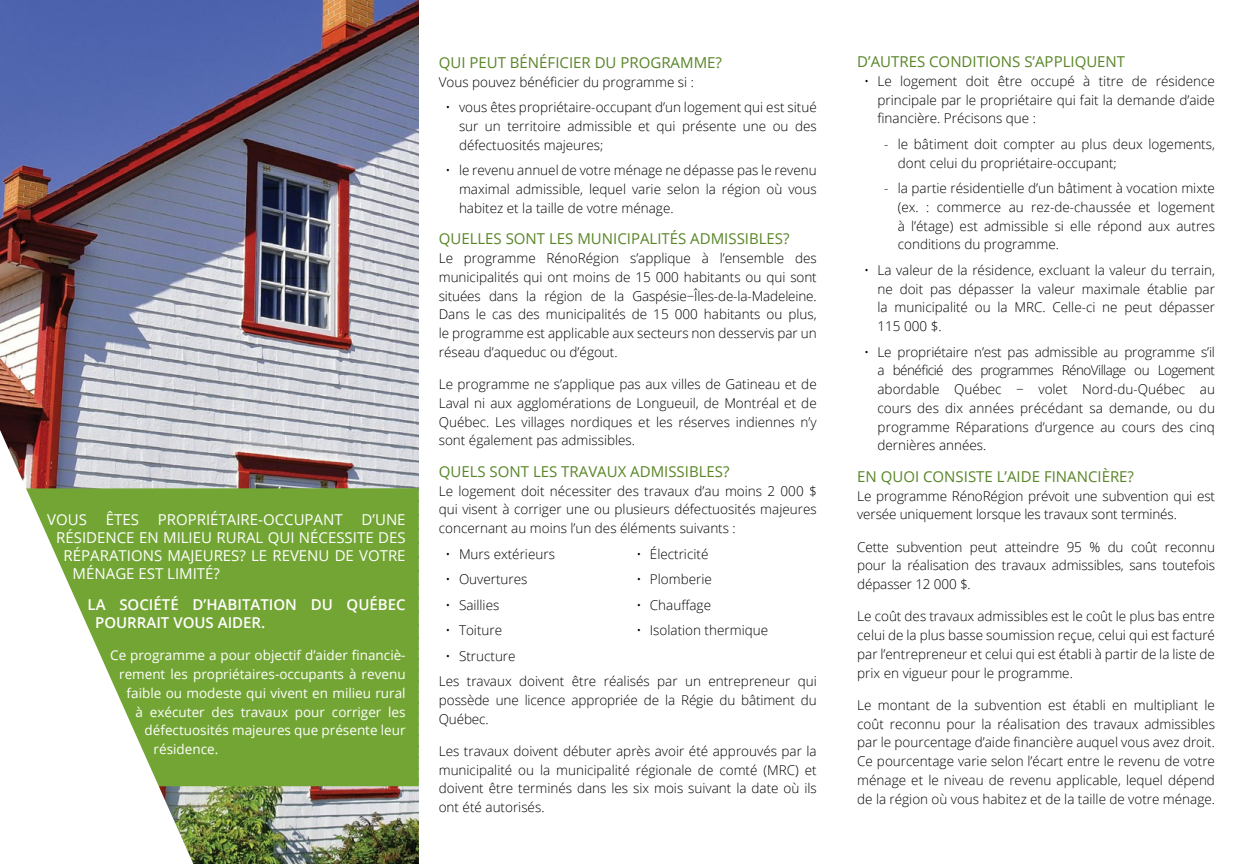
<style>
.page{position:relative;width:1242px;height:864px;background:#fff}
.page>*{position:absolute;margin:0;border:0;box-sizing:border-box;transform-origin:0 0}
.t1{font:15px "Open Sans";color:#598527}
.t2{font:15px "Open Sans";color:#fff}
.t3{font:600 15px/18px "Open Sans";color:#fff}
.t4{font:300 13.5px/18.8px "Open Sans";color:#000;text-align:justify}
.t5{font:13.5px "Open Sans";color:#fff}
</style>
<div class="page">
<img style="left:193px;top:786px;width:225px;height:78px">
<img style="left:0;top:0;width:418px;height:488px">
<div style="left:0;top:488px;width:419px;height:298px;background:#73a534"></div>
<svg style="left:0;top:430px;width:193px;height:433px"></svg>
<h2 class="t2" style="left:47px;top:509px;width:41px">VOUS</h2>
<h2 class="t2" style="left:106px;top:509px;width:35px">ÊTES</h2>
<h2 class="t2" style="left:158px;top:509px;width:186px">PROPRIÉTAIRE-OCCUPANT</h2>
<h2 class="t2" style="left:362px;top:509px;width:46px">D’UNE</h2>
<h2 class="t2" style="left:56px;top:527px;width:351px">RÉSIDENCE EN MILIEU RURAL QUI NÉCESSITE DES</h2>
<h2 class="t2" style="left:64px;top:545px;width:344px">RÉPARATIONS MAJEURES? LE REVENU DE VOTRE</h2>
<h2 class="t2" style="left:73px;top:563px;width:149px">MÉNAGE EST LIMITÉ?</h2>
<h2 class="t3" style="left:95px;top:595px;width:312px;text-indent:-8px">LA SOCIÉTÉ D’HABITATION DU QUÉBEC<br>POURRAIT VOUS AIDER.</h2>
<p class="t5" style="left:110px;top:646px;width:297px">Ce programme a pour objectif d’aider financiè-</p>
<p class="t5" style="left:119px;top:665px;width:288px">rement les propriétaires-occupants à revenu</p>
<p class="t5" style="left:127px;top:684px;width:280px">faible ou modeste qui vivent en milieu rural</p>
<p class="t5" style="left:136px;top:702px;width:272px">à exécuter des travaux pour corriger les</p>
<p class="t5" style="left:145px;top:721px;width:263px">défectuosités majeures que présente leur</p>
<p class="t5" style="left:154px;top:740px;width:66px">résidence.</p>
<h3 class="t1" style="left:439px;top:52px;width:285px">QUI PEUT BÉNÉFICIER DU PROGRAMME?</h3>
<p class="t4" style="left:439px;top:72px;width:257px">Vous pouvez bénéficier du programme si :</p>
<p class="t4" style="left:459px;top:98px;width:359px;text-indent:-14px">• vous êtes propriétaire-occupant d’un logement qui est situé sur un territoire admissible et qui présente une ou des défectuosités majeures;</p>
<p class="t4" style="left:459px;top:161px;width:359px;text-indent:-14px">• le revenu annuel de votre ménage ne dépasse pas le revenu maximal admissible, lequel varie selon la région où vous habitez et la taille de votre ménage.</p>
<h3 class="t1" style="left:439px;top:229px;width:352px">QUELLES SONT LES MUNICIPALITÉS ADMISSIBLES?</h3>
<p class="t4" style="left:439px;top:249px;width:380px">Le programme RénoRégion s’applique à l’ensemble des municipalités qui ont moins de 15 000 habitants ou qui sont situées dans la région de la Gaspésie−Îles-de-la-Madeleine.<br>Dans le cas des municipalités de 15 000 habitants ou plus, le programme est applicable aux secteurs non desservis par un réseau d’aqueduc ou d’égout.</p>
<p class="t4" style="left:439px;top:375px;width:380px">Le programme ne s’applique pas aux villes de Gatineau et de Laval ni aux agglomérations de Longueuil, de Montréal et de Québec. Les villages nordiques et les réserves indiennes n’y sont également pas admissibles.</p>
<p class="t1" style="left:439px;top:461px;width:292px">QUELS SONT LES TRAVAUX ADMISSIBLES?</p>
<p class="t4" style="left:439px;top:481px;width:380px">Le logement doit nécessiter des travaux d’au moins 2 000 $ qui visent à corriger une ou plusieurs défectuosités majeures concernant au moins l’un des éléments suivants :</p>
<p class="t4" style="left:446px;top:544px;width:111px">• Murs extérieurs</p>
<p class="t4" style="left:446px;top:570px;width:84px">• Ouvertures</p>
<p class="t4" style="left:446px;top:595px;width:55px">• Saillies</p>
<p class="t4" style="left:446px;top:621px;width:58px">• Toiture</p>
<p class="t4" style="left:446px;top:646px;width:72px">• Structure</p>
<p class="t4" style="left:439px;top:672px;width:380px">Les travaux doivent être réalisés par un entrepreneur qui possède une licence appropriée de la Régie du bâtiment du Québec.</p>
<p class="t4" style="left:439px;top:741px;width:380px">Les travaux doivent débuter après avoir été approuvés par la municipalité ou la municipalité régionale de comté (MRC) et doivent être terminés dans les six mois suivant la date où ils ont été autorisés.</p>
<p class="t4" style="left:636px;top:544px;width:74px">• Électricité</p>
<p class="t4" style="left:636px;top:570px;width:77px">• Plomberie</p>
<p class="t4" style="left:636px;top:595px;width:76px">• Chauffage</p>
<p class="t4" style="left:636px;top:621px;width:133px">• Isolation thermique</p>
<h3 class="t1" style="left:857px;top:51px;width:269px">D’AUTRES CONDITIONS S’APPLIQUENT</h3>
<p class="t4" style="left:878px;top:71px;width:339px;text-indent:-14px">• Le logement doit être occupé à titre de résidence principale par le propriétaire qui fait la demande d’aide financière. Précisons que :</p>
<p class="t4" style="left:898px;top:134px;width:319px;text-indent:-14px">- le bâtiment doit compter au plus deux logements, dont celui du propriétaire-occupant;</p>
<p class="t4" style="left:898px;top:178px;width:319px;text-indent:-14px">- la partie résidentielle d’un bâtiment à vocation mixte (ex. : commerce au rez-de-chaussée et logement à l’étage) est admissible si elle répond aux autres conditions du programme.</p>
<p class="t4" style="left:878px;top:260px;width:339px;text-indent:-14px">• La valeur de la résidence, excluant la valeur du terrain, ne doit pas dépasser la valeur maximale établie par la municipalité ou la MRC. Celle-ci ne peut dépasser 115 000 $.</p>
<p class="t4" style="left:878px;top:342px;width:339px;text-indent:-14px">• Le propriétaire n’est pas admissible au programme s’il a bénéficié des programmes RénoVillage ou Logement abordable Québec − volet Nord-du-Québec au cours des dix années précédant sa demande, ou du programme Réparations d’urgence au cours des cinq dernières années.</p>
<h3 class="t1" style="left:857px;top:466px;width:278px">EN QUOI CONSISTE L’AIDE FINANCIÈRE?</h3>
<p class="t4" style="left:857px;top:486px;width:359px">Le programme RénoRégion prévoit une subvention qui est versée uniquement lorsque les travaux sont terminés.</p>
<p class="t4" style="left:857px;top:537px;width:359px">Cette subvention peut atteindre 95 % du coût reconnu pour la réalisation des travaux admissibles, sans toutefois dépasser 12 000 $.</p>
<p class="t4" style="left:857px;top:607px;width:359px">Le coût des travaux admissibles est le coût le plus bas entre celui de la plus basse soumission reçue, celui qui est facturé par l’entrepreneur et celui qui est établi à partir de la liste de prix en vigueur pour le programme.</p>
<p class="t4" style="left:857px;top:695px;width:359px">Le montant de la subvention est établi en multipliant le coût reconnu pour la réalisation des travaux admissibles par le pourcentage d’aide financière auquel vous avez droit.<br>Ce pourcentage varie selon l’écart entre le revenu de votre ménage et le niveau de revenu applicable, lequel dépend de la région où vous habitez et de la taille de votre ménage.</p>
</div>
